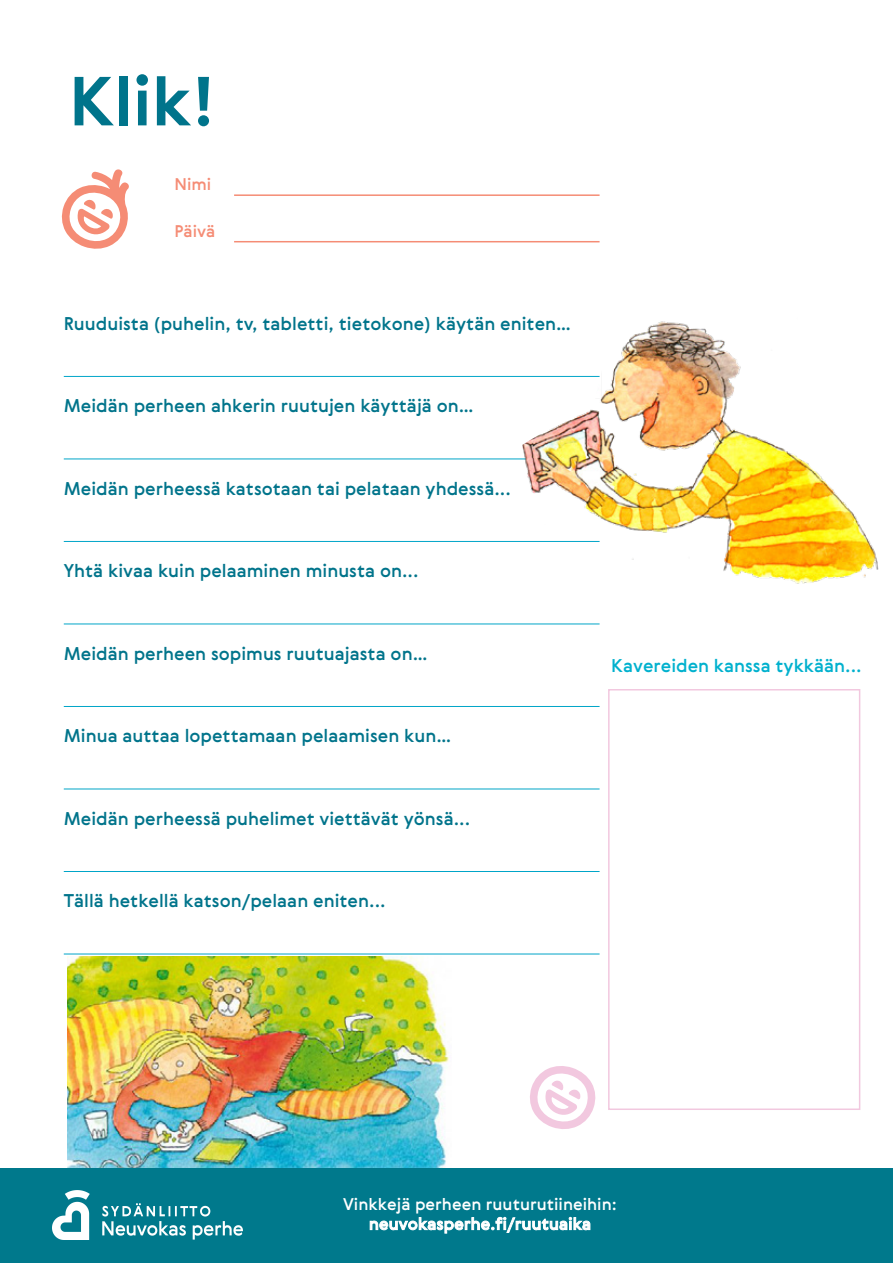
<style>
.page{position:relative;width:893px;height:1263px;background:#fff}
.page>*{position:absolute;margin:0;border:0;box-sizing:border-box;transform-origin:0 0}
.t1{font:700 67.5px "Gerbera";color:#00748b}
.t2{font:500 18px "Gerbera";color:#00748b}
.t3{font:500 18px "Gerbera";color:#00b1ce}
.t4{font:500 16.5px/19.8px "Gerbera";color:#fff;text-align:center}
.t5{font:500 16.5px "Gerbera";color:#f58c75}
</style>
<div class="page">
<img style="left:67px;top:957px;width:384px;height:212px">
<svg style="left:61px;top:169px;width:68px;height:80px"></svg>
<hr style="left:234px;top:194px;width:366px;height:2px;background:#f58c75">
<hr style="left:234px;top:241px;width:366px;height:1px;background:#f58c75">
<hr style="left:64px;top:376px;width:536px;height:1px;background:#00a5c8">
<hr style="left:64px;top:459px;width:536px;height:1px;background:#00a5c8">
<hr style="left:64px;top:541px;width:536px;height:1px;background:#00a5c8">
<hr style="left:64px;top:624px;width:536px;height:1px;background:#00a5c8">
<hr style="left:64px;top:706px;width:536px;height:1px;background:#00a5c8">
<hr style="left:64px;top:789px;width:536px;height:1px;background:#00a5c8">
<hr style="left:64px;top:871px;width:536px;height:1px;background:#00a5c8">
<hr style="left:64px;top:954px;width:536px;height:1px;background:#00a5c8">
<div style="left:608px;top:689px;width:252px;height:421px;background:#fff;border:2px solid #f2c8df"></div>
<img style="left:522px;top:321px;width:357px;height:263px">
<svg style="left:530px;top:1066px;width:66px;height:63px"></svg>
<div style="left:0;top:1169px;width:893px;height:94px;background:#00798c"></div>
<img style="left:53px;top:1191px;width:190px;height:48px">
<h1 class="t1" style="left:69px;top:55px;width:149px">Klik!</h1>
<p class="t5" style="left:175px;top:173px;width:38px">Nimi</p>
<p class="t5" style="left:175px;top:220px;width:42px">Päivä</p>
<p class="t2" style="left:64px;top:311px;width:509px">Ruuduista (puhelin, tv, tabletti, tietokone) käytän eniten…</p>
<p class="t2" style="left:64px;top:393px;width:411px">Meidän perheen ahkerin ruutujen käyttäjä on…</p>
<p class="t2" style="left:64px;top:476px;width:449px">Meidän perheessä katsotaan tai pelataan yhdessä...</p>
<p class="t2" style="left:64px;top:558px;width:356px">Yhtä kivaa kuin pelaaminen minusta on...</p>
<p class="t2" style="left:64px;top:641px;width:365px">Meidän perheen sopimus ruutuajasta on…</p>
<p class="t2" style="left:64px;top:723px;width:389px">Minua auttaa lopettamaan pelaamisen kun…</p>
<p class="t2" style="left:64px;top:806px;width:408px">Meidän perheessä puhelimet viettävät yönsä...</p>
<p class="t2" style="left:64px;top:888px;width:323px">Tällä hetkellä katson/pelaan eniten...</p>
<p class="t3" style="left:611px;top:653px;width:252px">Kavereiden kanssa tykkään...</p>
<p class="t4" style="left:343px;top:1194px;width:275px">Vinkkejä perheen ruuturutiineihin: neuvokasperhe.fi/ruutuaika</p>
</div>
